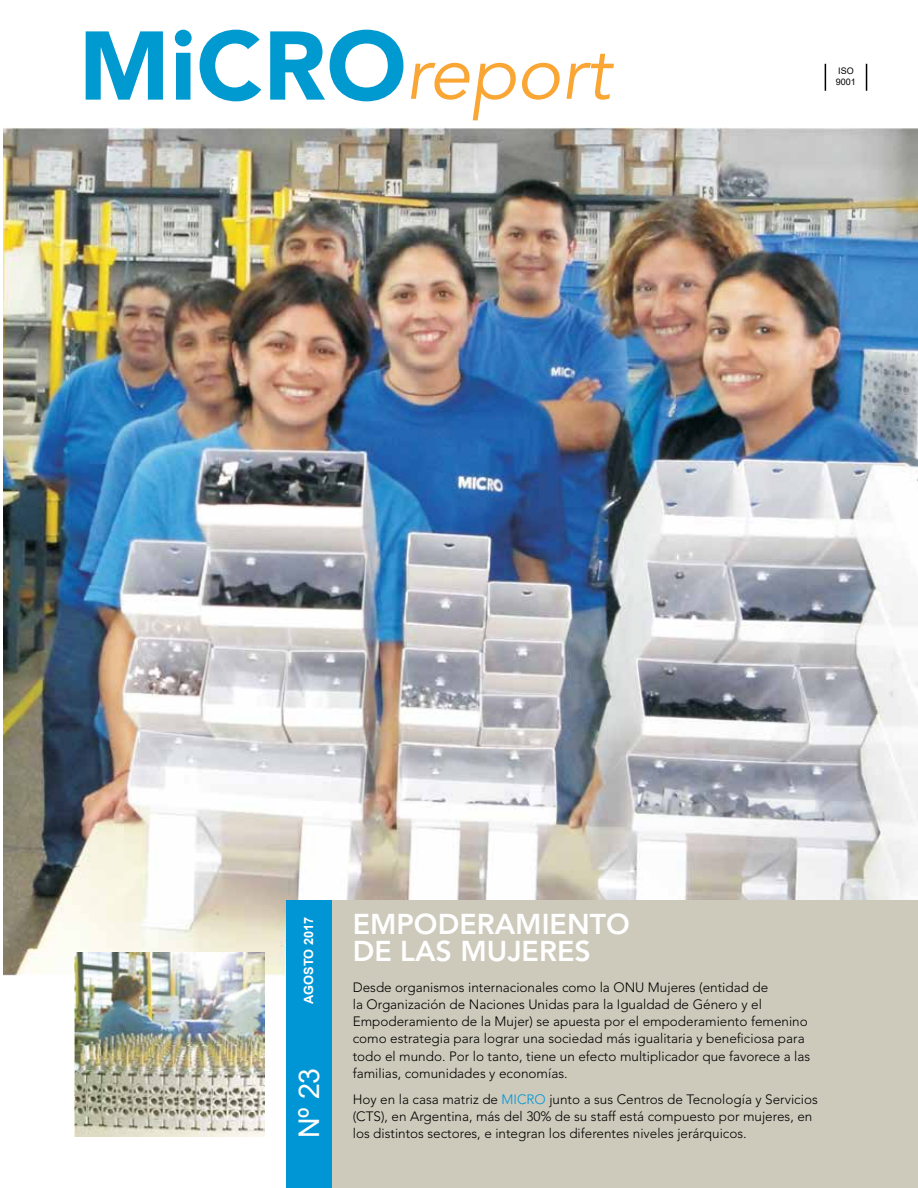
<style>
.page{position:relative;width:918px;height:1188px;background:#fff}
.page>*{position:absolute;margin:0;border:0;box-sizing:border-box;transform-origin:0 0}
.t1{font:900 96.45px "Avenir";color:#009ad0}
.t2{font:italic 75px "Avenir LT Std";color:#faa634}
.t3{font:800 28.5px/27px "Avenir LT Std";color:#fff}
.t4{font:28.5px "Arial";color:#fff}
.t5{font:300 13.5px/17.2px "Avenir LT Std";color:#000}
.t6{font:700 12.75px "Arial";color:#fff}
.t7{font:9px "Arial";color:#000}
.s1{font-family:"Avenir";font-weight:900;font-style:normal;font-size:96.45px;color:#009ad0}
.s2{color:#0096d6}
</style>
<div class="page">
<img style="left:3px;top:128px;width:915px;height:848px">
<svg style="left:825px;top:64px;width:1px;height:27px"></svg>
<svg style="left:866px;top:64px;width:1px;height:27px"></svg>
<div style="left:332px;top:900px;width:586px;height:288px;background:#cdc9bb"></div>
<div style="left:286px;top:900px;width:46px;height:288px;background:#0096d6"></div>
<img style="left:74px;top:953px;width:191px;height:184px">
<h1 class="t1" style="left:79px;top:8px;width:93px">M</h1>
<h2 class="t2" style="left:171px;top:30px;width:441px"><span class="s1">iCRO</span>report</h2>
<p class="t7" style="left:838px;top:65px;width:17px">ISO</p>
<p class="t7" style="left:836px;top:76px;width:22px">9001</p>
<p class="t6" style="left:300px;top:1004px;width:88px;rotate:-90deg">AGOSTO 2017</p>
<h3 class="t4" style="left:289px;top:1138px;width:72px;rotate:-90deg">Nº 23</h3>
<h3 class="t3" style="left:353px;top:911px;width:279px">EMPODERAMIENTO<br>DE LAS MUJERES</h3>
<p class="t5" style="left:353px;top:978px;width:459px">Desde organismos internacionales como la ONU Mujeres (entidad de<br>la Organización de Naciones Unidas para la Igualdad de Género y el Empoderamiento de la Mujer) se apuesta por el empoderamiento femenino como estrategia para lograr una sociedad más igualitaria y beneficiosa para todo el mundo. Por lo tanto, tiene un efecto multiplicador que favorece a las familias, comunidades y economías.</p>
<p class="t5" style="left:353px;top:1090px;width:467px">Hoy en la casa matriz de <span class="s2">MICRO</span> junto a sus Centros de Tecnología y Servicios (CTS), en Argentina, más del 30% de su staff está compuesto por mujeres, en los distintos sectores, e integran los diferentes niveles jerárquicos.</p>
</div>
